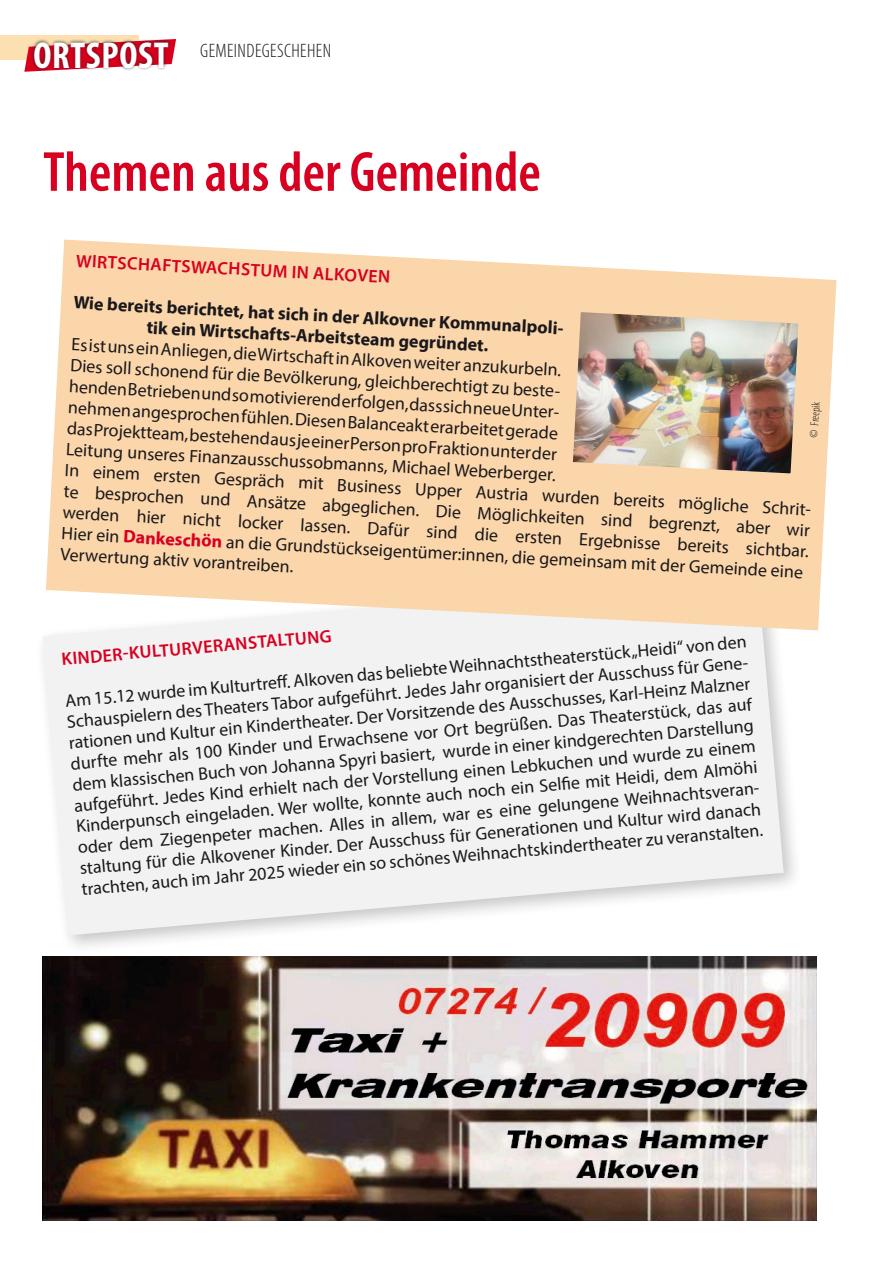
<style>
.page{position:relative;width:893px;height:1263px;background:#fff}
.page>*{position:absolute;margin:0;border:0;box-sizing:border-box;transform-origin:0 0}
.headline{font:600 condensed 57px "Myriad Pro";color:#d80021}
.t1{font:700 condensed 37.65px "Myriad Pro";letter-spacing:.02em;color:#fff}
.t2{font:300 condensed 19.5px "Myriad Pro";letter-spacing:.02em;color:#1b181c}
.Fließtext{font:18px/21px "Myriad Pro";color:#1b181c}
.Fließtext-2{font:700 18px/21px "Myriad Pro";color:#1b181c;text-align:center}
.Fließtext-3{font:600 18px "Myriad Pro";color:#d80021}
.Zwischenheadline{font:600 18px "Myriad Pro";color:#d80021}
.t3{font:300 condensed 12px "Myriad Pro";color:#1b181c}
.s1{font-weight:700;color:#d80021}
</style>
<div class="page">
<svg style="left:0;top:35px;width:176px;height:37px"></svg>
<div style="left:31px;top:38px;width:141px;height:33px;background:#1b181c;opacity:.75"></div>
<div style="left:35px;top:566px;width:768px;height:389px;background:#1b181c;opacity:.25"></div>
<svg style="left:43px;top:574px;width:741px;height:361px;fill:#f2f2f2"></svg>
<svg style="left:46px;top:240px;width:790px;height:390px;background:#fadbb6"></svg>
<img style="left:547px;top:287px;width:277px;height:212px">
<img style="left:43px;top:957px;width:773px;height:263px">
<h2 class="t1" style="left:33px;top:32px;width:137px">ORTSPOST</h2>
<p class="t2" style="left:200px;top:39px;width:132px">GEMEINDEGESCHEHEN</p>
<p class="headline" style="left:43px;top:137px;width:499px">Themen aus der Gemeinde</p>
<p class="Fließtext-3" style="left:77px;top:249px;width:316px;rotate:3deg">WIRTSCHAFTSWACHSTUM IN ALKOVEN</p>
<p class="Fließtext-2" style="left:74px;top:291px;width:492px;rotate:3deg">Wie bereits berichtet, hat sich in der Alkovner Kommunalpoli&shy;tik ein Wirtschafts-Arbeitsteam gegründet.</p>
<p class="Fließtext" style="left:72px;top:334px;width:492px;rotate:3deg">Es ist uns ein Anliegen, die Wirtschaft in Alkoven weiter anzukurbeln.</p>
<p class="Fließtext" style="left:71px;top:355px;width:492px;text-align:justify;rotate:3deg">Dies soll schonend für die Bevölkerung, gleichberechtigt zu beste&shy;henden Betrieben und so motivierend erfolgen, dass sich neue Unter&shy;nehmen angesprochen fühlen. Diesen Balanceakt erarbeitet gerade das Projektteam, bestehend aus je einer Person pro Fraktion unter der Leitung unseres Finanzausschussobmanns, Michael Weberberger.</p>
<p class="t3" style="left:807px;top:437px;width:37px;rotate:-86deg">© Freepik</p>
<p class="Fließtext" style="left:65px;top:459px;width:752px;rotate:3deg">In einem ersten Gespräch mit Business Upper Austria wurden bereits mögliche Schrit&shy;te besprochen und Ansätze abgeglichen. Die Möglichkeiten sind begrenzt, aber wir werden hier nicht locker lassen. Dafür sind die ersten Ergebnisse bereits sichtbar.</p>
<p class="Fließtext" style="left:62px;top:522px;width:744px;rotate:3deg">Hier ein <span class="s1">Dankeschön</span> an die Grundstückseigentümer:innen, die gemeinsam mit der Gemeinde eine<br>Verwertung aktiv vorantreiben.</p>
<p class="Zwischenheadline" style="left:61px;top:648px;width:272px;rotate:-5deg">KINDER-KULTURVERANSTALTUNG</p>
<p class="Fließtext" style="left:64px;top:690px;width:689px;rotate:-5deg">Am 15.12 wurde im Kulturtreff . Alkoven das beliebte Weihnachtstheaterstück „Heidi“ von den Schauspielern des Theaters Tabor aufgeführt. Jedes Jahr organisiert der Ausschuss für Gene&shy;rationen und Kultur ein Kindertheater. Der Vorsitzende des Ausschusses, Karl-Heinz Malzner durfte mehr als 100 Kinder und Erwachsene vor Ort begrüßen. Das Theaterstück, das auf dem klassischen Buch von Johanna Spyri basiert, wurde in einer kindgerechten Darstellung aufgeführt. Jedes Kind erhielt nach der Vorstellung einen Lebkuchen und wurde zu einem Kinderpunsch eingeladen. Wer wollte, konnte auch noch ein Selfi e mit Heidi, dem Almöhi oder dem Ziegenpeter machen. Alles in allem, war es eine gelungene Weihnachtsveran&shy;staltung für die Alkovener Kinder. Der Ausschuss für Generationen und Kultur wird danach trachten, auch im Jahr 2025 wieder ein so schönes Weihnachtskindertheater zu veranstalten.</p>
</div>
